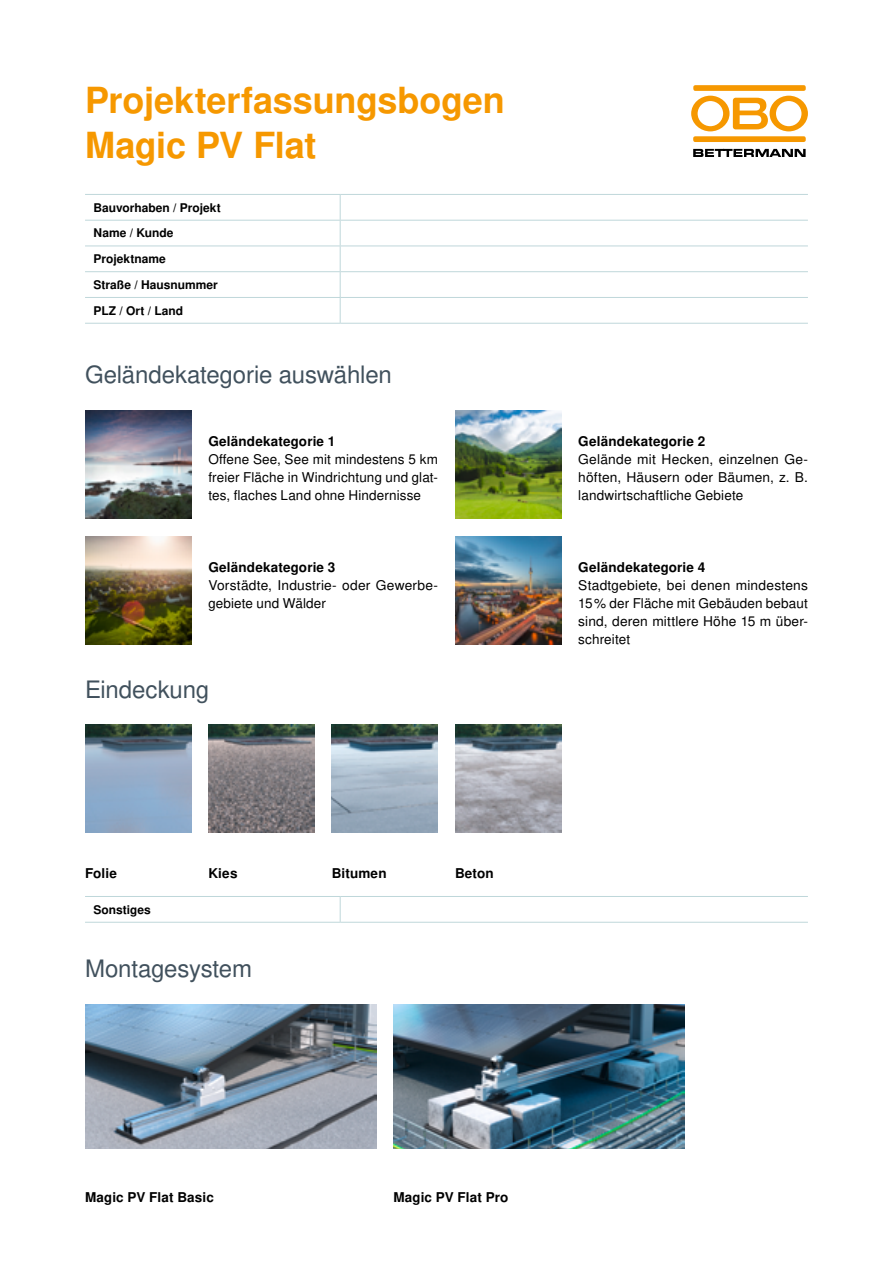
<style>
.page{position:relative;width:893px;height:1263px;background:#fff}
.page>*{position:absolute;margin:0;border:0;box-sizing:border-box;transform-origin:0 0}
.t1{font:700 36px/45px "Nimbus San L";color:#f69800}
.t2{font:24px "Nimbus San L";letter-spacing:-.005em;color:#41515d}
.t3{font:13.5px/18px "Nimbus San L";letter-spacing:.01em;color:#000;text-align:justify}
.t4{font:700 13.5px "Nimbus San L";letter-spacing:.01em;color:#000}
.t5{font:700 12px/25.8px "Nimbus San L";color:#000}
</style>
<div class="page">
<hr style="left:85px;top:194px;width:255px;height:1px;background:#bfd7da">
<hr style="left:340px;top:194px;width:468px;height:1px;background:#bfd7da">
<hr style="left:85px;top:220px;width:255px;height:1px;background:#bfd7da">
<hr style="left:340px;top:220px;width:468px;height:1px;background:#bfd7da">
<hr style="left:85px;top:246px;width:255px;height:1px;background:#bfd7da">
<hr style="left:340px;top:246px;width:468px;height:1px;background:#bfd7da">
<hr style="left:85px;top:271px;width:255px;height:1px;background:#bfd7da">
<hr style="left:340px;top:271px;width:468px;height:1px;background:#bfd7da">
<hr style="left:85px;top:297px;width:255px;height:1px;background:#bfd7da">
<hr style="left:340px;top:297px;width:468px;height:1px;background:#bfd7da">
<svg style="left:340px;top:195px;width:1px;height:128px"></svg>
<hr style="left:85px;top:323px;width:255px;height:1px;background:#bfd7da">
<hr style="left:340px;top:323px;width:468px;height:1px;background:#bfd7da">
<hr style="left:85px;top:896px;width:255px;height:1px;background:#bfd7da">
<hr style="left:340px;top:896px;width:468px;height:1px;background:#bfd7da">
<svg style="left:340px;top:897px;width:1px;height:25px"></svg>
<hr style="left:85px;top:922px;width:255px;height:1px;background:#bfd7da">
<hr style="left:340px;top:922px;width:468px;height:1px;background:#bfd7da">
<img style="left:85px;top:410px;width:106px;height:108px">
<img style="left:85px;top:725px;width:106px;height:108px">
<img style="left:85px;top:1004px;width:291px;height:144px">
<img style="left:393px;top:1004px;width:292px;height:144px">
<img style="left:208px;top:725px;width:107px;height:108px">
<img style="left:332px;top:725px;width:106px;height:108px">
<img style="left:455px;top:725px;width:106px;height:108px">
<img style="left:85px;top:536px;width:106px;height:108px">
<img style="left:455px;top:410px;width:106px;height:108px">
<img style="left:455px;top:536px;width:106px;height:108px">
<div style="left:693px;top:136px;width:113px;height:6px;background:#f69800;border-radius:2px"></div>
<svg style="left:691px;top:96px;width:117px;height:35px"></svg>
<div style="left:693px;top:85px;width:113px;height:6px;background:#f69800;border-radius:2px"></div>
<svg style="left:693px;top:149px;width:113px;height:8px"></svg>
<h1 class="t1" style="left:85px;top:79px;width:421px">Projekterfassungsbogen<br>Magic PV Flat</h1>
<p class="t5" style="left:94px;top:195px;width:129px">Bauvorhaben / Projekt<br>Name / Kunde<br>Projektname<br>Straße / Hausnummer<br>PLZ / Ort / Land</p>
<h2 class="t2" style="left:85px;top:360px;width:308px">Geländekategorie auswählen</h2>
<p class="t4" style="left:208px;top:433px;width:129px">Geländekategorie 1</p>
<p class="t3" style="left:208px;top:451px;width:231px">Offene See, See mit mindestens 5 km freier Fläche in Windrichtung und glat&shy;tes, flaches Land ohne Hindernisse</p>
<p class="t4" style="left:208px;top:559px;width:129px">Geländekategorie 3</p>
<p class="t3" style="left:208px;top:577px;width:231px">Vorstädte, Industrie- oder Gewerbe&shy;gebiete und Wälder</p>
<h2 class="t2" style="left:85px;top:675px;width:125px">Eindeckung</h2>
<p class="t4" style="left:85px;top:865px;width:33px">Folie</p>
<p class="t5" style="left:94px;top:897px;width:59px">Sonstiges</p>
<p class="t4" style="left:208px;top:865px;width:31px">Kies</p>
<p class="t4" style="left:332px;top:865px;width:56px">Bitumen</p>
<p class="t4" style="left:455px;top:865px;width:40px">Beton</p>
<h2 class="t2" style="left:85px;top:954px;width:168px">Montagesystem</h2>
<p class="t4" style="left:578px;top:433px;width:129px">Geländekategorie 2</p>
<p class="t3" style="left:578px;top:451px;width:231px">Gelände mit Hecken, einzelnen Ge&shy;höften, Häusern oder Bäumen, z. B. landwirtschaftliche Gebiete</p>
<p class="t4" style="left:578px;top:559px;width:129px">Geländekategorie 4</p>
<p class="t3" style="left:578px;top:577px;width:231px">Stadtgebiete, bei denen mindestens 15% der Fläche mit Gebäuden bebaut sind, deren mittlere Höhe 15 m über&shy;schreitet</p>
<p class="t4" style="left:85px;top:1189px;width:130px">Magic PV Flat Basic</p>
<p class="t4" style="left:393px;top:1189px;width:117px">Magic PV Flat Pro</p>
</div>
